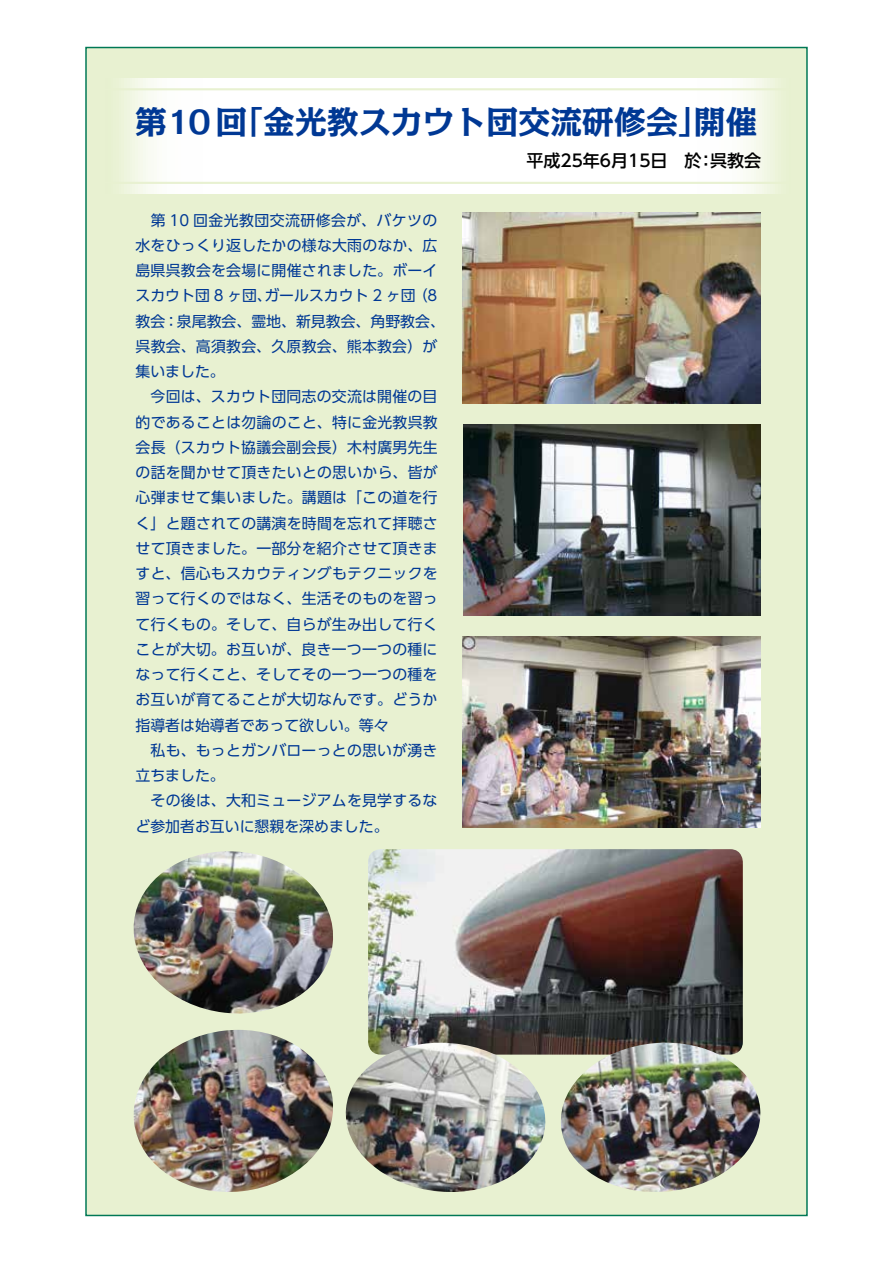
<style>
.page{position:relative;width:893px;height:1263px;background:#fff}
.page>*{position:absolute;margin:0;border:0;box-sizing:border-box;transform-origin:0 0}
.t1{font:700 31.95px "Kakumin Pro";color:#003894}
.t2{font:500 16.95px "UD Shin Go Pr 6";color:#000}
.t3{font:14.85px/25.2px "UD Shin Go Pr 6";letter-spacing:.015em;color:#003894}
</style>
<div class="page">
<div style="left:85px;top:47px;width:723px;height:1169px;background:#e8f1d1;border:1px solid #007855"></div>
<img style="left:463px;top:636px;width:298px;height:191px">
<img style="left:463px;top:213px;width:298px;height:191px">
<svg style="left:124px;top:78px;width:651px;height:115px;background:#fdfefc"></svg>
<hr style="left:102px;top:88px;width:689px;height:2px;background:#e8f1d1">
<hr style="left:102px;top:182px;width:689px;height:2px;background:#e8f1d1">
<img style="left:463px;top:424px;width:298px;height:192px">
<img style="left:368px;top:849px;width:375px;height:205px">
<img style="left:557px;top:1043px;width:204px;height:149px">
<img style="left:133px;top:851px;width:200px;height:163px">
<img style="left:345px;top:1043px;width:204px;height:149px">
<img style="left:133px;top:1030px;width:200px;height:162px">
<p class="t1" style="left:135px;top:97px;width:624px">第10回「金光教スカウト団交流研修会」開催</p>
<p class="t2" style="left:526px;top:147px;width:236px">平成25年6月15日　於：呉教会</p>
<p class="t3" style="left:136px;top:207px;width:311px">　第 10 回金光教団交流研修会が、バケツの水をひっくり返したかの様な大雨のなか、広島県呉教会を会場に開催されました。ボーイスカウト団 8 ヶ団、ガールスカウト 2 ヶ団（8教会：泉尾教会、霊地、新見教会、角野教会、呉教会、高須教会、久原教会、熊本教会）が集いました。<br>　今回は、スカウト団同志の交流は開催の目的であることは勿論のこと、特に金光教呉教会長（スカウト協議会副会長）木村廣男先生の話を聞かせて頂きたいとの思いから、皆が心弾ませて集いました。講題は「この道を行く」と題されての講演を時間を忘れて拝聴させて頂きました。一部分を紹介させて頂きますと、信心もスカウティングもテクニックを習って行くのではなく、生活そのものを習って行くもの。そして、自らが生み出して行くことが大切。お互いが、良き一つ一つの種になって行くこと、そしてその一つ一つの種をお互いが育てることが大切なんです。どうか指導者は始導者であって欲しい。等々<br>　私も、もっとガンバローっとの思いが湧き立ちました。<br>　その後は、大和ミュージアムを見学するなど参加者お互いに懇親を深めました。</p>
</div>
